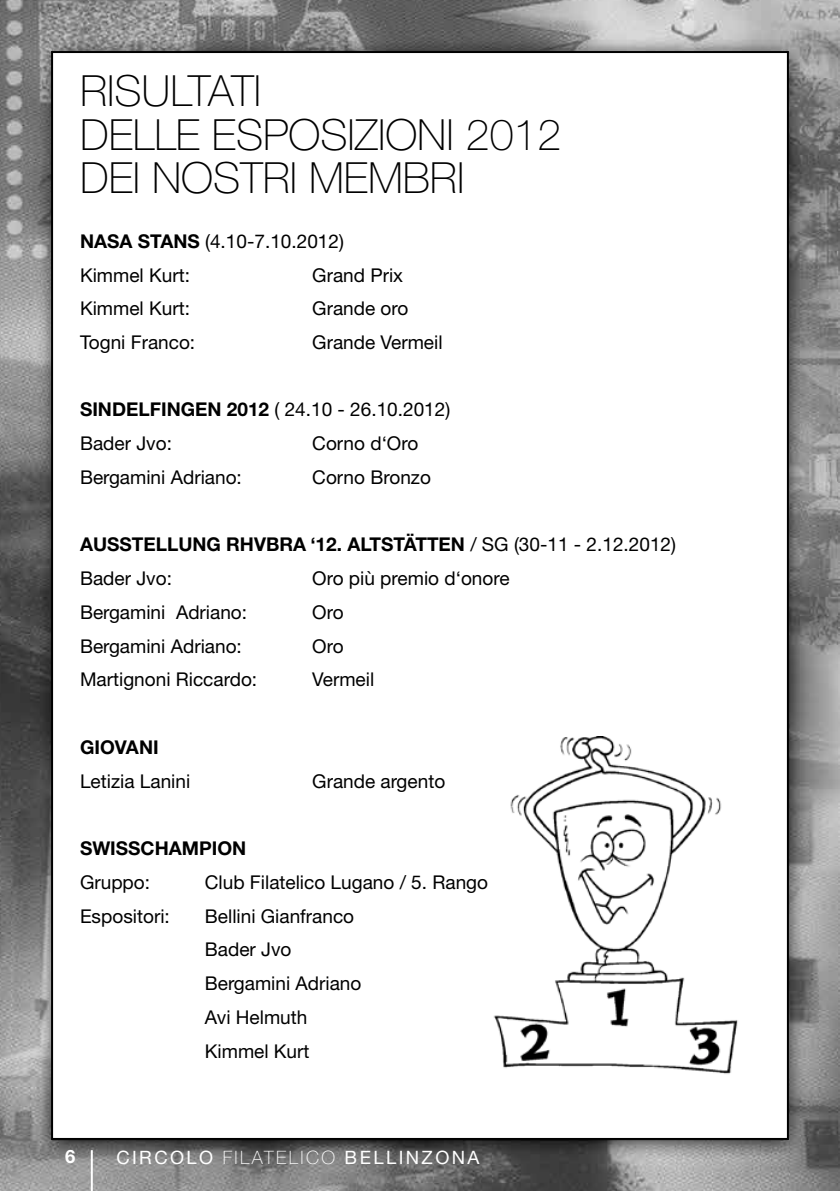
<style>
.page{position:relative;width:840px;height:1191px;background:#fff}
.page>*{position:absolute;margin:0;border:0;box-sizing:border-box;transform-origin:0 0}
.t1{font:100 43px/43.6px "Helvetica Neue LT Std";color:#000}
.t2{font:19px/33.8px "Helvetica Neue LT Std";color:#000}
.t3{font:700 19px "Helvetica Neue LT Std";color:#000}
.t4{font:18.4px "Helvetica Neue LT Std";letter-spacing:.13em;color:#fff}
.t5{font:700 18.4px "Helvetica Neue LT Std";color:#fff}
.s1{font-weight:700}
.s2{font-weight:100}
</style>
<div class="page">
<img style="left:0;top:0;width:839px;height:1191px">
<div style="left:52px;top:52px;width:735px;height:1087px;background:#fff"></div>
<hr style="left:91px;top:1150px;width:2px;height:41px;background:#fff">
<img style="left:493px;top:737px;width:245px;height:337px">
<h1 class="t1" style="left:80px;top:69px;width:47px">RISULTATI<br>DELL</h1>
<h1 class="t1" style="left:176px;top:113px;width:221px">E ES POSIZIONI</h1>
<h1 class="t1" style="left:465px;top:113px;width:97px">2012</h1>
<h1 class="t1" style="left:80px;top:156px;width:20px">DEI</h1>
<h1 class="t1" style="left:152px;top:156px;width:25px">NOSTRI</h1>
<h1 class="t1" style="left:309px;top:156px;width:26px">MEMBRI</h1>
<p class="t3" style="left:80px;top:229px;width:84px">NASA STANS</p>
<p class="t2" style="left:205px;top:224px;width:140px">(4.10-7.10.2012)</p>
<p class="t2" style="left:80px;top:258px;width:111px">Kimmel Kurt:</p>
<p class="t2" style="left:312px;top:258px;width:92px">Grand Prix</p>
<p class="t2" style="left:80px;top:291px;width:111px">Kimmel Kurt:</p>
<p class="t2" style="left:312px;top:291px;width:98px">Grande oro</p>
<p class="t2" style="left:80px;top:325px;width:117px">Togni Franco:</p>
<p class="t2" style="left:312px;top:325px;width:132px">Grande Vermeil</p>
<p class="t3" style="left:80px;top:398px;width:59px">SINDELFINGEN</p>
<p class="t2" style="left:227px;top:392px;width:225px"><span class="s1">2012</span> ( 24.10 - 26.10.2012)</p>
<p class="t2" style="left:80px;top:426px;width:93px">Bader Jvo:</p>
<p class="t2" style="left:312px;top:426px;width:107px">Corno d‘Oro</p>
<p class="t2" style="left:80px;top:460px;width:163px">Bergamini Adriano:</p>
<p class="t2" style="left:312px;top:460px;width:120px">Corno Bronzo</p>
<p class="t3" style="left:80px;top:533px;width:40px">AUSSTELL</p>
<p class="t3" style="left:178px;top:533px;width:194px">UNG RHVBRA ‘12. ALTST</p>
<p class="t3" style="left:403px;top:533px;width:25px">ÄTTEN</p>
<p class="t2" style="left:470px;top:527px;width:207px">/ SG (30-11 - 2.12.2012)</p>
<p class="t2" style="left:80px;top:561px;width:93px">Bader Jvo:</p>
<p class="t2" style="left:312px;top:561px;width:199px">Oro più premio d‘onore</p>
<p class="t2" style="left:80px;top:595px;width:168px">Bergamini Adriano:</p>
<p class="t2" style="left:312px;top:595px;width:33px">Oro</p>
<p class="t2" style="left:80px;top:629px;width:163px">Bergamini Adriano:</p>
<p class="t2" style="left:312px;top:629px;width:33px">Oro</p>
<p class="t2" style="left:80px;top:662px;width:179px">Martignoni Riccardo:</p>
<p class="t2" style="left:312px;top:662px;width:63px">Vermeil</p>
<p class="t3" style="left:80px;top:735px;width:26px">GIOVANI</p>
<p class="t2" style="left:80px;top:763px;width:112px">Letizia Lanini</p>
<p class="t2" style="left:312px;top:763px;width:134px">Grande argento</p>
<p class="t3" style="left:80px;top:836px;width:168px">SWISSCHAMPION</p>
<p class="t2" style="left:80px;top:865px;width:72px">Gruppo:</p>
<p class="t2" style="left:205px;top:865px;width:284px">Club Filatelico Lugano / 5. Rango</p>
<p class="t2" style="left:80px;top:898px;width:91px">Espositori:</p>
<p class="t2" style="left:205px;top:898px;width:158px">Bellini Gianfranco<br>Bader Jvo<br>Bergamini Adriano<br>Avi Helmuth<br>Kimmel Kurt</p>
<p class="t5" style="left:65px;top:1145px;width:12px">6</p>
<p class="t4" style="left:116px;top:1146px;width:364px">CIRCOLO <span class="s2">FILATELICO</span> BELLINZONA</p>
</div>
